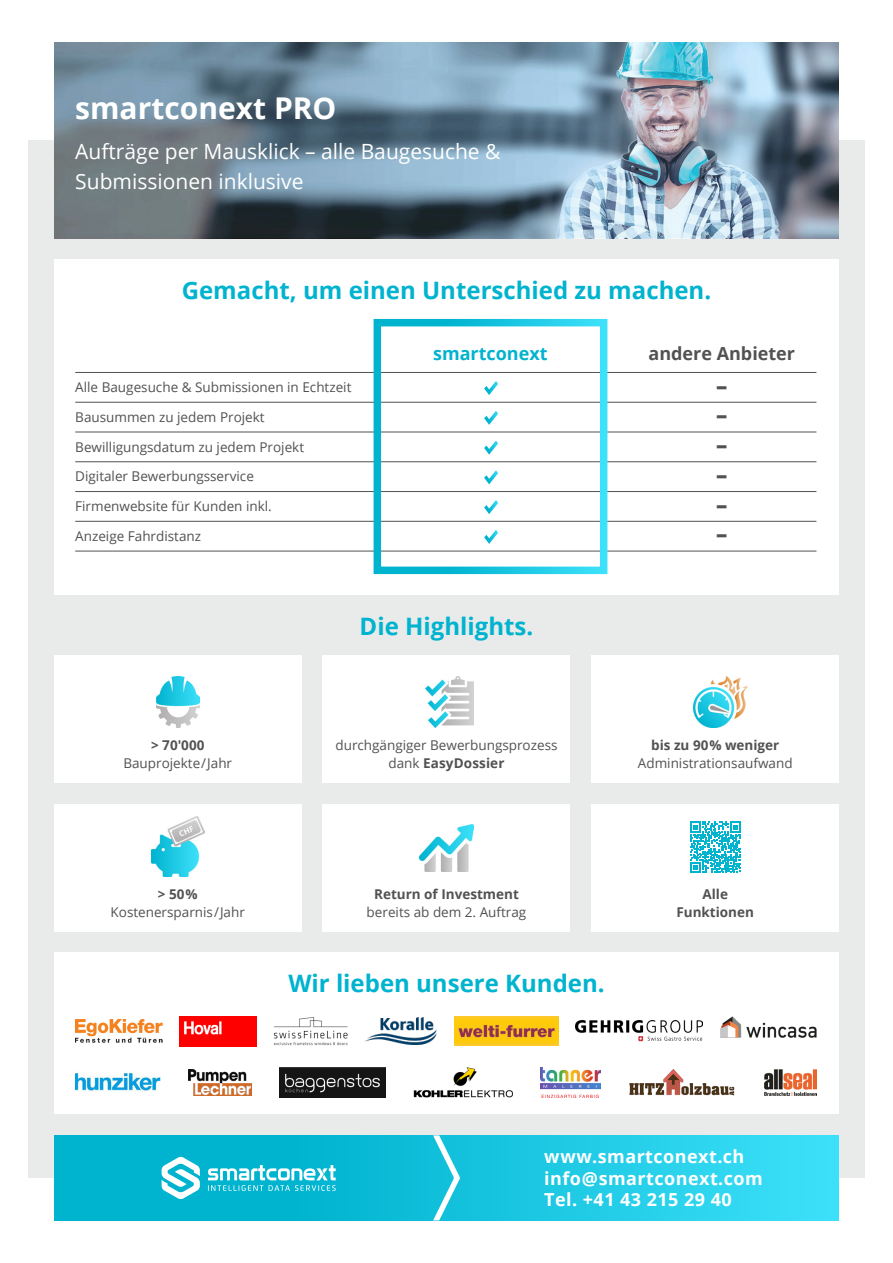
<style>
.page{position:relative;width:893px;height:1263px;background:#fff}
.page>*{position:absolute;margin:0;border:0;box-sizing:border-box;transform-origin:0 0}
.t1{font:700 30px "Open Sans";color:#fff}
.t2{font:700 24px "Open Sans";color:#00b3cf}
.t3{font:800 22.5px "Open Sans";color:#525252}
.t4{font:21px "Open Sans";color:#fff}
.t5{font:700 18px "Open Sans";letter-spacing:.025em;color:#fff}
.t6{font:700 18px "Open Sans";color:#525252}
.t7{font:700 18px "Open Sans";color:#00b3cf}
.t8{font:13.5px/18px "Open Sans";color:#525252;text-align:center}
.t9{font:700 13.5px "Open Sans";color:#525252}
.s1{font-weight:700}
</style>
<div class="page">
<div style="left:28px;top:140px;width:836px;height:1038px;background:#e9eaea"></div>
<div style="left:54px;top:1135px;width:785px;height:85px;background:linear-gradient(to right,#00a9c6,#38dcf6)"></div>
<svg style="left:433px;top:1135px;width:27px;height:85px;background:#46cde3"></svg>
<svg style="left:208px;top:1165px;width:128px;height:26px;background:#51cbde"></svg>
<svg style="left:162px;top:1157px;width:38px;height:42px"></svg>
<svg style="left:54px;top:43px;width:785px;height:195px;background:#768e9f"></svg>
<div style="left:54px;top:952px;width:785px;height:162px;background:#fff"></div>
<img style="left:75px;top:1072px;width:85px;height:20px">
<svg style="left:193px;top:1095px;width:59px;height:1px"></svg>
<img style="left:188px;top:1069px;width:64px;height:26px">
<img style="left:280px;top:1067px;width:106px;height:30px">
<img style="left:414px;top:1067px;width:99px;height:30px">
<img style="left:541px;top:1067px;width:59px;height:30px">
<img style="left:629px;top:1069px;width:106px;height:26px">
<svg style="left:764px;top:1095px;width:52px;height:1px"></svg>
<img style="left:764px;top:1069px;width:52px;height:26px">
<img style="left:75px;top:1019px;width:87px;height:24px">
<img style="left:180px;top:1016px;width:76px;height:30px">
<img style="left:273px;top:1017px;width:75px;height:29px">
<img style="left:365px;top:1017px;width:72px;height:28px">
<div style="left:454px;top:1016px;width:104px;height:30px;background:#fec927"></div>
<img style="left:454px;top:1019px;width:104px;height:24px">
<img style="left:575px;top:1020px;width:128px;height:21px">
<img style="left:720px;top:1016px;width:96px;height:21px">
<div style="left:54px;top:259px;width:785px;height:336px;background:#fff"></div>
<svg style="left:484px;top:530px;width:14px;height:14px"></svg>
<svg style="left:484px;top:500px;width:14px;height:14px"></svg>
<svg style="left:484px;top:470px;width:14px;height:14px"></svg>
<svg style="left:484px;top:441px;width:14px;height:14px"></svg>
<svg style="left:484px;top:411px;width:14px;height:14px"></svg>
<svg style="left:484px;top:381px;width:14px;height:14px"></svg>
<hr style="left:75px;top:372px;width:741px;height:1px;background:#525252">
<hr style="left:75px;top:491px;width:741px;height:1px;background:#525252">
<hr style="left:75px;top:521px;width:741px;height:1px;background:#525252">
<hr style="left:75px;top:402px;width:741px;height:1px;background:#525252">
<hr style="left:75px;top:432px;width:741px;height:1px;background:#525252">
<hr style="left:75px;top:461px;width:741px;height:1px;background:#525252">
<hr style="left:75px;top:551px;width:741px;height:1px;background:#525252">
<div style="left:374px;top:319px;width:233px;height:255px;border:8px solid #fff"></div>
<div style="left:591px;top:804px;width:248px;height:127px;background:#fff"></div>
<svg style="left:690px;top:822px;width:51px;height:51px"></svg>
<div style="left:54px;top:655px;width:247px;height:127px;background:#fff"></div>
<img style="left:156px;top:676px;width:43px;height:51px">
<div style="left:323px;top:655px;width:247px;height:127px;background:#fff"></div>
<img style="left:425px;top:676px;width:48px;height:51px">
<div style="left:591px;top:655px;width:248px;height:127px;background:#fff"></div>
<img style="left:693px;top:676px;width:54px;height:51px">
<div style="left:54px;top:804px;width:247px;height:127px;background:#fff"></div>
<img style="left:151px;top:816px;width:54px;height:60px">
<div style="left:323px;top:804px;width:247px;height:127px;background:#fff"></div>
<img style="left:419px;top:825px;width:55px;height:47px">
<p class="t1" style="left:75px;top:87px;width:263px">smartconext PRO</p>
<p class="t4" style="left:75px;top:137px;width:427px">Aufträge per Mausklick – alle Baugesuche &amp;</p>
<p class="t4" style="left:75px;top:167px;width:230px">Submissionen inklusive</p>
<p class="t2" style="left:182px;top:273px;width:531px">Gemacht, um einen Unterschied zu machen.</p>
<p class="t8" style="left:75px;top:378px;width:278px">Alle Baugesuche &amp; Submissionen in Echtzeit</p>
<p class="t8" style="left:75px;top:408px;width:191px">Bausummen zu jedem Projekt</p>
<p class="t8" style="left:75px;top:437px;width:230px">Bewilligungsdatum zu jedem Projekt</p>
<p class="t8" style="left:75px;top:467px;width:180px">Digitaler Bewerbungsservice</p>
<p class="t8" style="left:75px;top:497px;width:198px">Firmenwebsite für Kunden inkl.</p>
<p class="t8" style="left:75px;top:527px;width:127px">Anzeige Fahrdistanz</p>
<p class="t7" style="left:433px;top:341px;width:116px">smartconext</p>
<p class="t6" style="left:648px;top:341px;width:148px">andere Anbieter</p>
<p class="t3" style="left:716px;top:368px;width:13px">–</p>
<p class="t3" style="left:716px;top:398px;width:13px">–</p>
<p class="t3" style="left:716px;top:428px;width:13px">–</p>
<p class="t3" style="left:716px;top:458px;width:13px">–</p>
<p class="t3" style="left:716px;top:487px;width:13px">–</p>
<p class="t3" style="left:716px;top:517px;width:13px">–</p>
<p class="t2" style="left:360px;top:609px;width:175px">Die Highlights.</p>
<p class="t9" style="left:151px;top:736px;width:55px">&gt; 70'000</p>
<p class="t8" style="left:123px;top:754px;width:110px">Bauprojekte/Jahr</p>
<p class="t8" style="left:335px;top:736px;width:224px">durchgängiger Bewerbungsprozess dank <span class="s1">EasyDossier</span></p>
<p class="t9" style="left:651px;top:736px;width:130px">bis zu 90% weniger</p>
<p class="t8" style="left:638px;top:754px;width:156px">Administrationsaufwand</p>
<p class="t9" style="left:158px;top:885px;width:41px">&gt; 50%</p>
<p class="t8" style="left:111px;top:903px;width:136px">Kostenersparnis/Jahr</p>
<p class="t9" style="left:374px;top:885px;width:146px">Return of Investment</p>
<p class="t8" style="left:367px;top:903px;width:161px">bereits ab dem 2. Auftrag</p>
<p class="t2" style="left:288px;top:966px;width:318px">Wir lieben unsere Kunden.</p>
<p class="t9" style="left:702px;top:885px;width:27px">Alle</p>
<p class="t9" style="left:676px;top:903px;width:79px">Funktionen</p>
<p class="t5" style="left:544px;top:1144px;width:202px">www.smartconext.ch</p>
<p class="t5" style="left:544px;top:1165px;width:220px">info@smartconext.com</p>
<p class="t5" style="left:544px;top:1187px;width:189px">Tel. +41 43 215 29 40</p>
</div>
